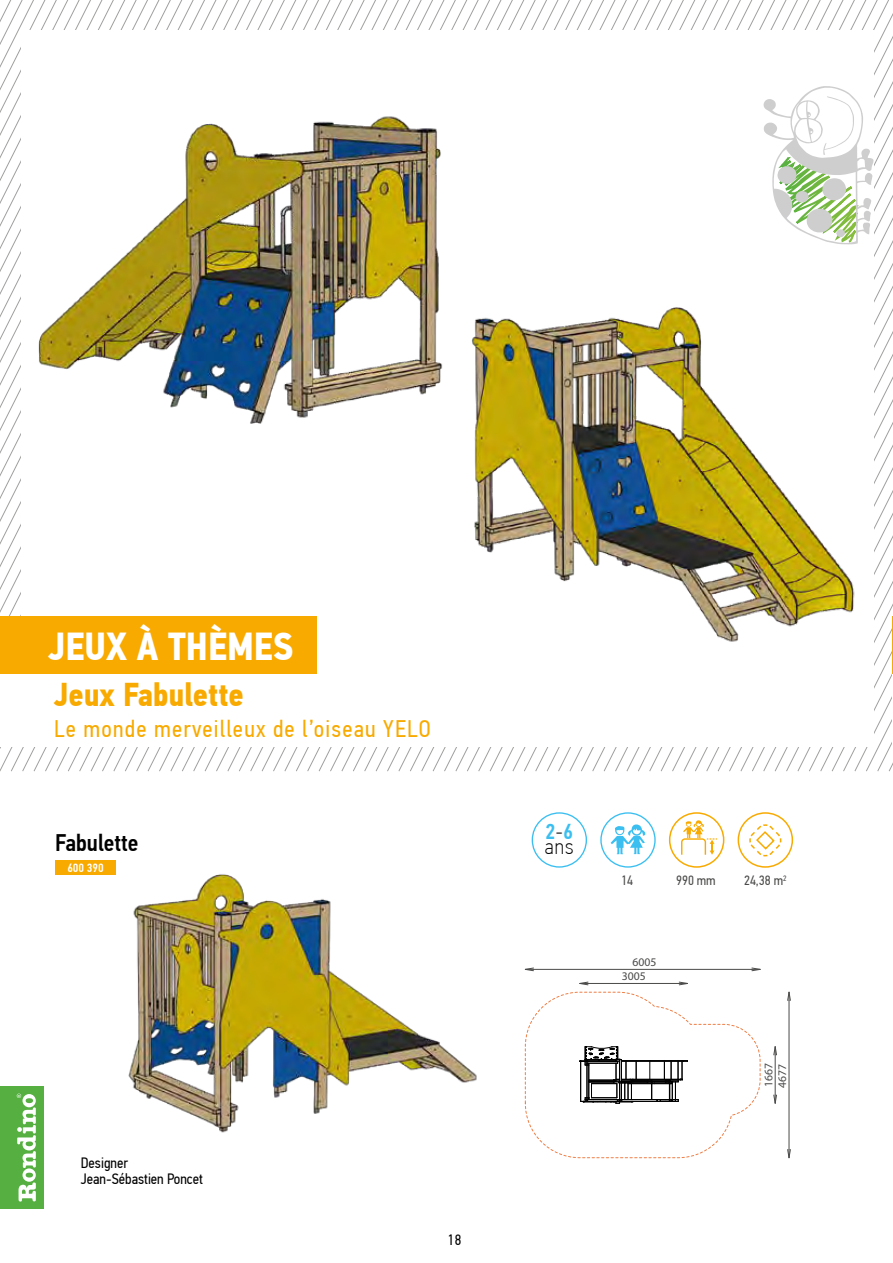
<style>
.page{position:relative;width:893px;height:1263px;background:#fff}
.page>*{position:absolute;margin:0;border:0;box-sizing:border-box;transform-origin:0 0}
.t1{font:700 39px "PF Din Text Cond Pro";color:#fff}
.t2{font:700 33px "PF Din Text Cond Pro";color:#f8aa00}
.t3{font:24px "PF Din Text Cond Pro";letter-spacing:.05em;color:#f8aa00}
.t4{font:500 24px "PF Din Text Cond Pro";color:#000}
.t5{font:500 21.6px "PF Din Text Cond Pro";color:#3abff0}
.t6{font:100 21.6px "PF Din Text Cond Pro";color:#000}
.t7{font:15px/16.5px "PF Din Text Cond Pro";color:#000}
.t8{font:13.5px "PF Din Text Cond Pro";color:#4a4a49}
.t9{font:500 12px "PF Din Text Cond Pro";color:#fff}
.t10{font:11.7px "Myriad Pro";color:#4a4a49}
.s1{font-weight:100;color:#000}
</style>
<div class="page">
<div style="left:0;top:1086px;width:43px;height:123px;background:#55b041"></div>
<svg style="left:17px;top:1093px;width:19px;height:108px"></svg>
<img style="left:128px;top:874px;width:349px;height:259px">
<div style="left:55px;top:860px;width:61px;height:15px;background:#f8aa00"></div>
<div style="left:532px;top:812px;width:55px;height:56px;border:1px solid #3abff0;border-radius:50%"></div>
<div style="left:669px;top:812px;width:55px;height:56px;border:2px solid #f8aa00;border-radius:50%"></div>
<svg style="left:681px;top:820px;width:36px;height:35px"></svg>
<div style="left:600px;top:812px;width:56px;height:56px;border:1px solid #3abff0;border-radius:50%"></div>
<svg style="left:611px;top:824px;width:35px;height:30px"></svg>
<div style="left:738px;top:812px;width:55px;height:56px;border:2px solid #f8aa00;border-radius:50%"></div>
<svg style="left:749px;top:824px;width:32px;height:32px"></svg>
<img style="left:38px;top:116px;width:404px;height:308px">
<img style="left:442px;top:307px;width:321px;height:335px">
<svg style="left:763px;top:0;width:130px;height:772px"></svg>
<div style="left:0;top:617px;width:316px;height:58px;background:#f8aa00"></div>
<div style="left:0;top:674px;width:316px;height:72px;background:#fff"></div>
<hr style="left:892px;top:617px;width:1px;height:58px;background:#f8aa00">
<hr style="left:892px;top:674px;width:1px;height:72px;background:#fff">
<hr style="left:789px;top:1000px;width:1px;height:149px;background:#4a4a49">
<hr style="left:588px;top:983px;width:91px;height:1px;background:#4a4a49">
<hr style="left:775px;top:1055px;width:1px;height:40px;background:#4a4a49">
<hr style="left:533px;top:969px;width:219px;height:1px;background:#4a4a49">
<svg style="left:787px;top:991px;width:4px;height:10px"></svg>
<svg style="left:787px;top:1149px;width:4px;height:9px"></svg>
<svg style="left:579px;top:981px;width:10px;height:4px"></svg>
<svg style="left:678px;top:981px;width:10px;height:4px"></svg>
<svg style="left:773px;top:1046px;width:4px;height:10px"></svg>
<svg style="left:773px;top:1094px;width:4px;height:10px"></svg>
<svg style="left:525px;top:967px;width:9px;height:4px"></svg>
<svg style="left:751px;top:967px;width:10px;height:4px"></svg>
<svg style="left:525px;top:991px;width:236px;height:167px"></svg>
<h1 class="t1" style="left:48px;top:623px;width:247px">JEUX À THÈMES</h1>
<h2 class="t2" style="left:54px;top:675px;width:191px">Jeux Fabulette</h2>
<p class="t3" style="left:54px;top:714px;width:378px">Le monde merveilleux de l’oiseau YELO</p>
<p class="t4" style="left:55px;top:829px;width:85px">Fabulette</p>
<p class="t9" style="left:67px;top:861px;width:38px">600 390</p>
<p class="t7" style="left:81px;top:1154px;width:124px">Designer<br>Jean-Sébastien Poncet</p>
<p class="t7" style="left:447px;top:1232px;width:15px">18</p>
<p class="t5" style="left:546px;top:819px;width:29px">2<span class="s1">-</span>6</p>
<p class="t6" style="left:545px;top:834px;width:30px">ans</p>
<p class="t8" style="left:621px;top:872px;width:13px">14</p>
<p class="t8" style="left:676px;top:872px;width:41px">990 mm</p>
<p class="t8" style="left:744px;top:872px;width:44px">24,38 m<sup>2</sup></p>
<p class="t10" style="left:633px;top:955px;width:26px">6005</p>
<p class="t10" style="left:622px;top:969px;width:26px">3005</p>
<p class="t10" style="left:761px;top:1087px;width:26px;rotate:-90deg">1667</p>
<p class="t10" style="left:775px;top:1088px;width:26px;rotate:-90deg">4677</p>
</div>
